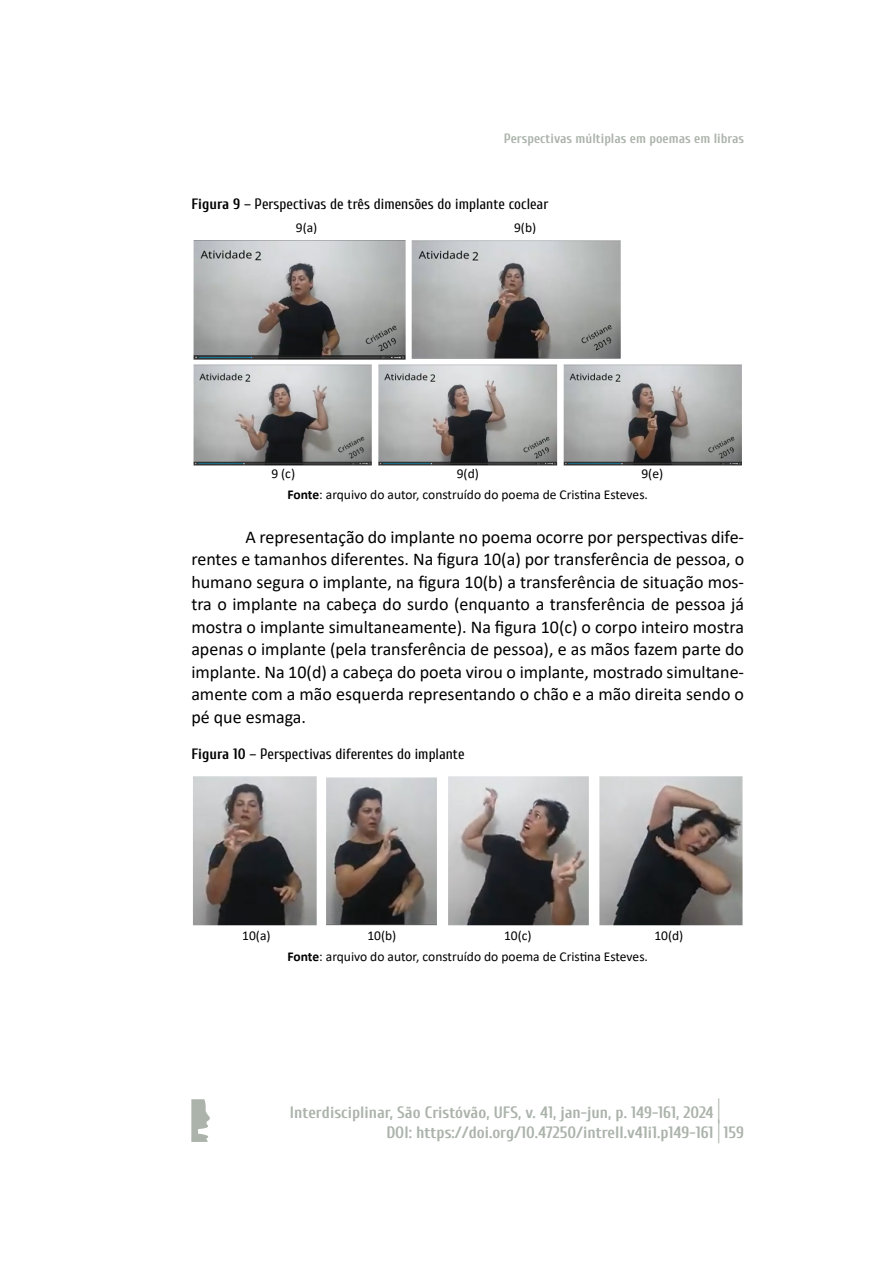
<style>
.page{position:relative;width:893px;height:1263px;background:#fff}
.page>*{position:absolute;margin:0;border:0;box-sizing:border-box;transform-origin:0 0}
.t1{font:18px/22.5px "Calibri";color:#000;text-align:justify}
.t2{font:700 16.5px/19.8px "Cuprum";color:#abb3ab}
.t3{font:15px "Cuprum";color:#000}
.t4{font:13.5px/21px "Calibri";color:#000}
.t5{font:700 13.5px "Cuprum";color:#abb3ab}
.s1{font-weight:700}
.s2{font-size:28.05px}
.s3{font-size:26.4px}
</style>
<div class="page">
<svg style="left:191px;top:1099px;width:19px;height:43px"></svg>
<img style="left:193px;top:240px;width:549px;height:226px">
<img style="left:193px;top:776px;width:550px;height:150px">
<p class="t5" style="left:504px;top:128px;width:242px">Perspectivas múltiplas em poemas em libras</p>
<p class="t3" style="left:191px;top:193px;width:358px"><span class="s1">Figura 9</span> – Perspectivas de três dimensões do implante coclear</p>
<p class="t4" style="left:296px;top:217px;width:23px">9(a)</p>
<p class="t4" style="left:514px;top:217px;width:24px">9(b)</p>
<p class="t4" style="left:287px;top:463px;width:377px;text-indent:354px">9(e)<br><span class="s1">Fonte</span>: arquivo do autor, construído do poema de Cristina Esteves.</p>
<p class="t1" style="left:191px;top:525px;width:554px;text-indent:54px">A representação do implante no poema ocorre por perspectivas dife&shy;rentes e tamanhos diferentes. Na figura 10(a) por transferência de pessoa, o humano segura o implante, na figura 10(b) a transferência de situação mos&shy;tra o implante na cabeça do surdo (enquanto a transferência de pessoa já mostra o implante simultaneamente). Na figura 10(c) o corpo inteiro mostra apenas o implante (pela transferência de pessoa), e as mãos fazem parte do implante. Na 10(d) a cabeça do poeta virou o implante, mostrado simultane&shy;amente com a mão esquerda representando o chão e a mão direita sendo o pé que esmaga.</p>
<p class="t3" style="left:191px;top:743px;width:275px"><span class="s1">Figura 10</span> – Perspectivas diferentes do implante</p>
<p class="t4" style="left:271px;top:463px;width:25px">9 (c)</p>
<p class="t4" style="left:457px;top:463px;width:24px">9(d)</p>
<p class="t4" style="left:242px;top:924px;width:30px">10(a)</p>
<p class="t4" style="left:367px;top:924px;width:30px">10(b)</p>
<p class="t4" style="left:504px;top:924px;width:29px">10(c)</p>
<p class="t4" style="left:654px;top:924px;width:30px">10(d)</p>
<p class="t4" style="left:287px;top:945px;width:362px"><span class="s1">Fonte</span>: arquivo do autor, construído do poema de Cristina Esteves.</p>
<p class="t2" style="left:386px;top:1101px;width:359px;text-indent:-96px">Interdisciplinar, São Cristóvão, UFS, v. 41, jan-jun, p. 149-161, 2024 <span class="s2">|<br></span>DOI: https://doi.org/10.47250/intrell.v41i1.p149-161 <span class="s3">|</span> 159</p>
</div>
